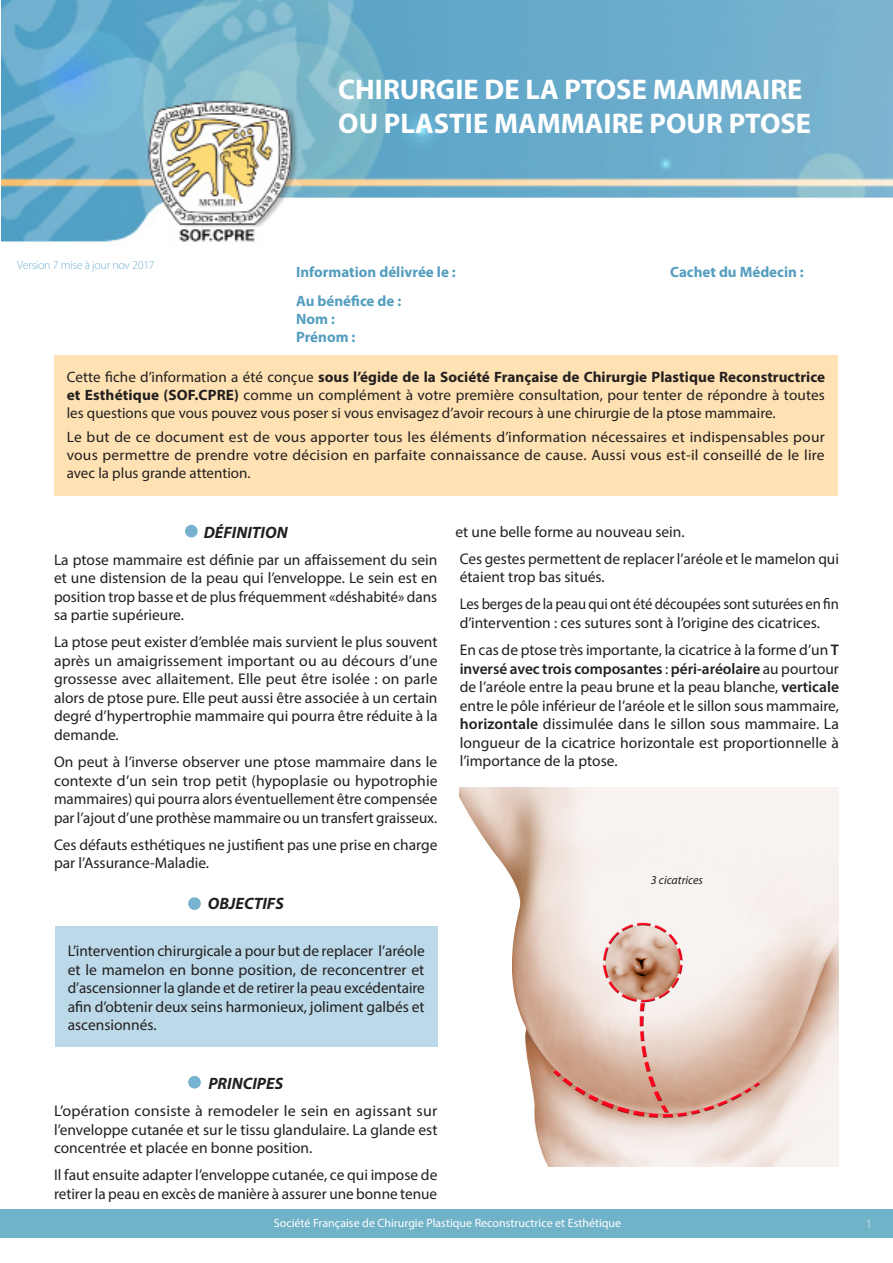
<style>
.page{position:relative;width:893px;height:1263px;background:#fff}
.page>*{position:absolute;margin:0;border:0;box-sizing:border-box;transform-origin:0 0}
.t1{font:700 28.5px/34.2px "Myriad Pro";color:#fff}
.t2{font:italic 700 16.5px "Myriad Pro";color:#231f20}
.t3{font:15.45px/18.6px "Myriad Pro";color:#231f20;text-align:justify}
.t4{font:15px/18px "Myriad Pro";color:#231f20;text-align:justify}
.t5{font:700 15px/18px "Myriad Pro";color:#539dbf}
.t6{font:12px "Myriad Pro";color:#fff}
.t7{font:300 12px "Myriad Pro";letter-spacing:-.02em;color:#77b3d0}
.t8{font:italic 12px "Myriad Pro";color:#231f20}
.t9{font:300 12px "Myriad Pro";color:#fff}
.s1{font-weight:700}
.s2{font-weight:600}
</style>
<div class="page">
<div style="left:0;top:1209px;width:893px;height:29px;background:#70b2c8"></div>
<div style="left:54px;top:355px;width:783px;height:140px;background:#ffe2b3"></div>
<div style="left:55px;top:926px;width:382px;height:120px;background:#bbd9e8"></div>
<div style="left:185px;top:525px;width:13px;height:12px;background:#77b3d0;border-radius:50%"></div>
<div style="left:188px;top:897px;width:13px;height:13px;background:#77b3d0;border-radius:50%"></div>
<div style="left:188px;top:1076px;width:13px;height:12px;background:#77b3d0;border-radius:50%"></div>
<img style="left:460px;top:788px;width:379px;height:379px">
<img style="left:1px;top:0;width:892px;height:242px">
<h1 class="t1" style="left:338px;top:71px;width:474px">CHIRURGIE DE LA PTOSE MAMMAIRE<br>OU PLASTIE MAMMAIRE POUR PTOSE</h1>
<p class="t7" style="left:17px;top:258px;width:139px">Version 7 mise à jour nov 2017</p>
<p class="t5" style="left:296px;top:263px;width:161px">Information délivrée le :</p>
<p class="t5" style="left:670px;top:263px;width:135px">Cachet du Médecin :</p>
<p class="t5" style="left:296px;top:291px;width:107px">Au bénéfice de :<br>Nom :<br>Prénom :</p>
<p class="t4" style="left:67px;top:368px;width:760px">Cette fiche d’information a été conçue <span class="s1">sous l’égide de la Société Française de Chirurgie Plastique Reconstructrice et Esthétique (SOF.CPRE)</span> comme un complément à votre première consultation, pour tenter de répondre à toutes les questions que vous pouvez vous poser si vous envisagez d’avoir recours à une chirurgie de la ptose mammaire.</p>
<p class="t4" style="left:67px;top:428px;width:760px">Le but de ce document est de vous apporter tous les éléments d’information nécessaires et indispensables pour vous permettre de prendre votre décision en parfaite connaissance de cause. Aussi vous est-il conseillé de le lire avec la plus grande attention.</p>
<p class="t2" style="left:204px;top:521px;width:86px">DÉFINITION</p>
<p class="t3" style="left:54px;top:550px;width:385px">La ptose mammaire est définie par un affaissement du sein et une distension de la peau qui l’enveloppe. Le sein est en position trop basse et de plus fréquemment «déshabité» dans sa partie supérieure.</p>
<p class="t3" style="left:54px;top:632px;width:385px">La ptose peut exister d’emblée mais survient le plus souvent après un amaigrissement important ou au décours d’une grossesse avec allaitement. Elle peut être isolée : on parle alors de ptose pure. Elle peut aussi être associée à un certain degré d’hypertrophie mammaire qui pourra être réduite à la demande.</p>
<p class="t3" style="left:54px;top:752px;width:385px">On peut à l’inverse observer une ptose mammaire dans le contexte d’un sein trop petit (hypoplasie ou hypotrophie mammaires) qui pourra alors éventuellement être compensée par l’ajout d’une prothèse mammaire ou un transfert graisseux.</p>
<p class="t3" style="left:54px;top:835px;width:385px">Ces défauts esthétiques ne justifient pas une prise en charge par l’Assurance-Maladie.</p>
<p class="t2" style="left:208px;top:893px;width:78px">OBJECTIFS</p>
<p class="t3" style="left:68px;top:941px;width:359px">L’intervention chirurgicale a pour but de replacer l’aréole et le mamelon en bonne position, de reconcentrer et d’ascensionner la glande et de retirer la peau excédentaire afin d’obtenir deux seins harmonieux, joliment galbés et ascensionnés.</p>
<p class="t2" style="left:208px;top:1073px;width:76px">PRINCIPES</p>
<p class="t3" style="left:54px;top:1101px;width:385px">L’opération consiste à remodeler le sein en agissant sur l’enveloppe cutanée et sur le tissu glandulaire. La glande est concentrée et placée en bonne position.</p>
<p class="t3" style="left:54px;top:1165px;width:385px">Il faut ensuite adapter l’enveloppe cutanée, ce qui impose de retirer la peau en excès de manière à assurer une bonne tenue</p>
<p class="t3" style="left:455px;top:518px;width:385px;line-height:27px">et une belle forme au nouveau sein.<br>Ces gestes permettent de replacer l’aréole et le mamelon qui</p>
<p class="t3" style="left:460px;top:563px;width:381px;line-height:27px">étaient trop bas situés.<br>Les berges de la peau qui ont été découpées sont suturées en fin</p>
<p class="t3" style="left:460px;top:609px;width:381px;line-height:27px">d’intervention : ces sutures sont à l’origine des cicatrices.<br>En cas de ptose très importante, la cicatrice à la forme d’un <span class="s2">T</span></p>
<p class="t3" style="left:460px;top:659px;width:381px"><span class="s2">inversé avec trois composantes</span> : <span class="s2">péri-aréolaire</span> au pourtour de l’aréole entre la peau brune et la peau blanche, <span class="s2">verticale </span>entre le pôle inférieur de l’aréole et le sillon sous mammaire, <span class="s2">horizontale</span> dissimulée dans le sillon sous mammaire. La longueur de la cicatrice horizontale est proportionnelle à l’importance de la ptose.</p>
<p class="t8" style="left:651px;top:872px;width:54px">3 cicatrices</p>
<p class="t6" style="left:274px;top:1215px;width:349px">Société Française de Chirurgie Plastique Reconstructrice et Esthétique</p>
<p class="t9" style="left:866px;top:1217px;width:7px">1</p>
</div>
